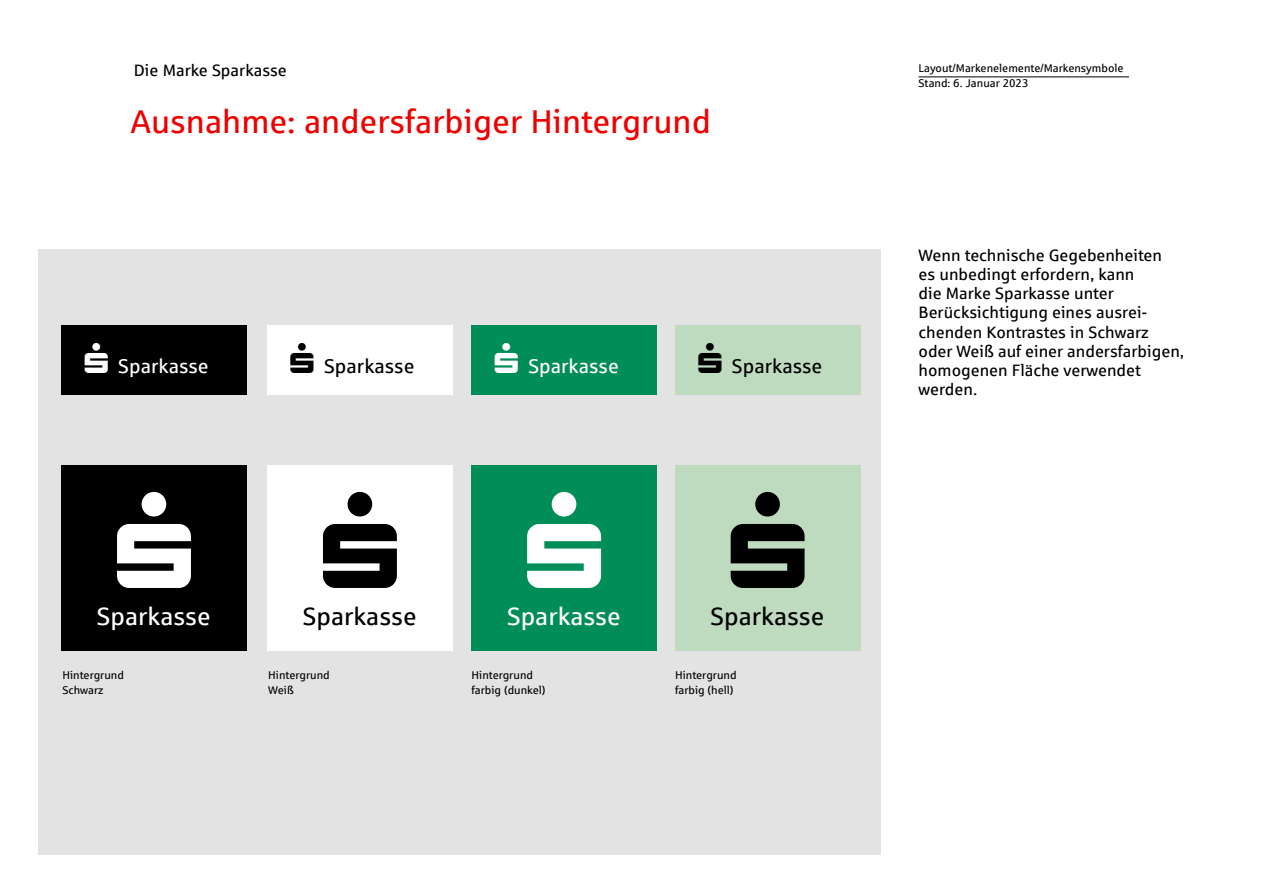
<style>
.page{position:relative;width:1263px;height:893px;background:#fff}
.page>*{position:absolute;margin:0;border:0;box-sizing:border-box;transform-origin:0 0}
.t1{font:33px "Sparkasse Rg";color:#e00}
.t2{font:25.05px "Sparkasse Rg";color:#fff}
.t3{font:25.05px "Sparkasse Rg";color:#000}
.t4{font:19.95px "Sparkasse Rg";color:#fff}
.t5{font:19.95px "Sparkasse Rg";color:#000}
.t6{font:16.5px/19.2px "Sparkasse Rg";color:#000}
.t7{font:11.25px/15px "Sparkasse Rg";color:#000}
</style>
<div class="page">
<div style="left:38px;top:249px;width:842px;height:606px;background:#e3e3e3"></div>
<div style="left:61px;top:325px;width:186px;height:70px;background:#000"></div>
<div style="left:267px;top:325px;width:186px;height:70px;background:#fff"></div>
<div style="left:471px;top:325px;width:186px;height:70px;background:#008d58"></div>
<div style="left:675px;top:325px;width:185px;height:70px;background:#bedabf"></div>
<hr style="left:918px;top:77px;width:211px;height:1px;background:#000">
<div style="left:61px;top:466px;width:186px;height:185px;background:#000"></div>
<div style="left:675px;top:466px;width:185px;height:185px;background:#bedabf"></div>
<div style="left:471px;top:466px;width:186px;height:185px;background:#008d58"></div>
<div style="left:267px;top:466px;width:185px;height:185px;background:#fff"></div>
<p class="t6" style="left:134px;top:60px;width:155px">Die Marke Sparkasse</p>
<h1 class="t1" style="left:131px;top:102px;width:581px">Ausnahme: andersfarbiger Hintergrund</h1>
<p class="t4" style="left:85px;top:354px;width:125px">▲ Sparkasse</p>
<p class="t5" style="left:291px;top:354px;width:125px">▲ Sparkasse</p>
<p class="t4" style="left:495px;top:354px;width:125px">▲ Sparkasse</p>
<p class="t5" style="left:698px;top:354px;width:125px">▲ Sparkasse</p>
<h2 class="t2" style="left:97px;top:601px;width:115px">Sparkasse</h2>
<h2 class="t3" style="left:303px;top:601px;width:115px">Sparkasse</h2>
<h2 class="t2" style="left:507px;top:601px;width:115px">Sparkasse</h2>
<h2 class="t3" style="left:711px;top:601px;width:115px">Sparkasse</h2>
<p class="t7" style="left:62px;top:667px;width:63px">Hintergrund<br>Schwarz</p>
<p class="t7" style="left:471px;top:667px;width:76px">Hintergrund farbig (dunkel)</p>
<p class="t7" style="left:675px;top:667px;width:63px">Hintergrund farbig (hell)</p>
<p class="t7" style="left:268px;top:667px;width:63px">Hintergrund<br>Weiß</p>
<p class="t7" style="left:918px;top:61px;width:207px">Layout/Markenelemente/Markensymbole<br>Stand: 6. Januar 2023</p>
<p class="t6" style="left:918px;top:245px;width:267px">Wenn technische Gegebenheiten<br>es unbedingt erfordern, kann<br>die Marke Sparkasse unter<br>Berücksichtigung eines ausrei&shy;chenden Kontrastes in Schwarz oder Weiß auf einer andersfarbigen, homogenen Fläche verwendet werden.</p>
</div>
